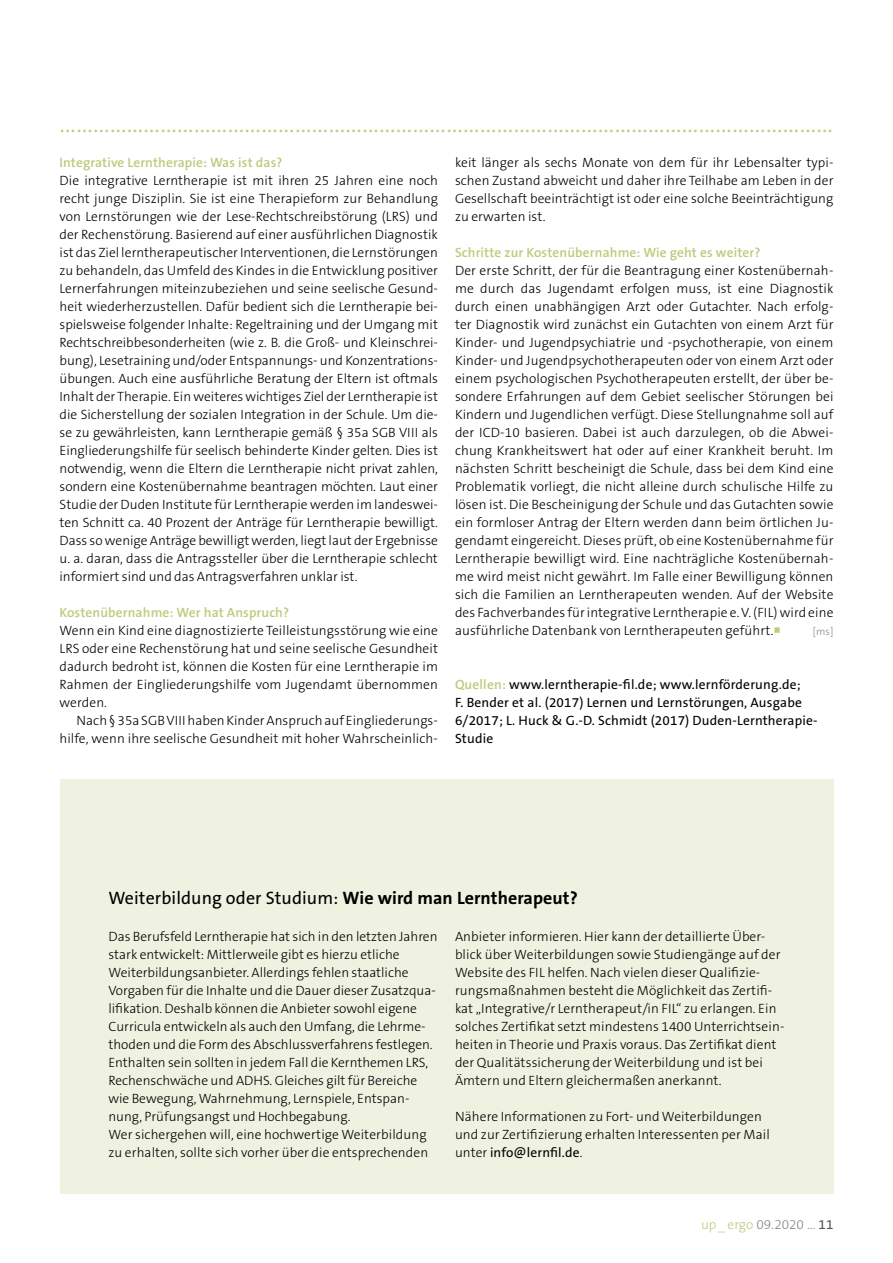
<style>
.page{position:relative;width:893px;height:1263px;background:#fff}
.page>*{position:absolute;margin:0;border:0;box-sizing:border-box;transform-origin:0 0}
.t1{font:300 27px "The Sans B W3";color:#bdcb7c}
.t2{font:18px "The Sans B W5 Plain";letter-spacing:.005em;color:#000}
.t3{font:300 13.5px/18px "The Sans B W3";letter-spacing:.005em;color:#000;text-align:justify}
.t4{font:13.5px/18px "The Sans B W5 Plain";letter-spacing:.01em;color:#000}
.t5{font:600 13.5px "The Sans B W6";letter-spacing:.01em;color:#bdcb7c}
.t6{font:300 13.5px "The Sans B W3";color:#878787}
.t7{font:300 10.5px "The Sans B W3";color:#878787}
.s1{color:#bdcb7c}
.s2{font-family:"The Sans B W6";font-weight:600;color:#bdcb7c}
.s3{font-family:"The Sans B W7";font-weight:700}
.s4{font-family:"The Sans B W3";font-weight:300}
.s5{font-family:"The Sans B W5 Plain";font-weight:400;color:#575756}
</style>
<div class="page">
<div style="left:60px;top:779px;width:773px;height:414px;background:#eff2e1"></div>
<h1 class="t1" style="left:60px;top:105px;width:775px">..........................................................................................................................................</h1>
<p class="t5" style="left:60px;top:154px;width:224px">Integrative Lerntherapie: Was ist das?</p>
<p class="t3" style="left:60px;top:172px;width:380px">Die integrative Lerntherapie ist mit ihren 25 Jahren eine noch recht junge Disziplin. Sie ist eine Therapieform zur Behandlung von Lernstörungen wie der Lese-Rechtschreibstörung (LRS) und der Rechenstörung. Basierend auf einer ausführlichen Diagnostik ist das Ziel lerntherapeutischer Interventionen, die Lernstörungen zu behandeln, das Umfeld des Kindes in die Entwicklung positiver Lernerfahrungen miteinzubeziehen und seine seelische Gesund&shy;heit wiederherzustellen. Dafür bedient sich die Lerntherapie bei&shy;spielsweise folgender Inhalte: Regeltraining und der Umgang mit Rechtschreibbesonderheiten (wie z. B. die Groß- und Kleinschrei&shy;bung), Lesetraining und/oder Entspannungs- und Konzentrations&shy;übungen. Auch eine ausführliche Beratung der Eltern ist oftmals Inhalt der Therapie. Ein weiteres wichtiges Ziel der Lerntherapie ist die Sicherstellung der sozialen Integration in der Schule. Um die&shy;se zu gewährleisten, kann Lerntherapie gemäß § 35a SGB VIII als Eingliederungshilfe für seelisch behinderte Kinder gelten. Dies ist notwendig, wenn die Eltern die Lerntherapie nicht privat zahlen, sondern eine Kostenübernahme beantragen möchten. Laut einer Studie der Duden Institute für Lerntherapie werden im landeswei&shy;ten Schnitt ca. 40 Prozent der Anträge für Lerntherapie bewilligt.<br>Dass so wenige Anträge bewilligt werden, liegt laut der Ergebnisse u. a. daran, dass die Antragssteller über die Lerntherapie schlecht informiert sind und das Antragsverfahren unklar ist.</p>
<p class="t5" style="left:60px;top:604px;width:231px">Kostenübernahme: Wer hat Anspruch?</p>
<p class="t3" style="left:60px;top:622px;width:380px">Wenn ein Kind eine diagnostizierte Teilleistungsstörung wie eine LRS oder eine Rechenstörung hat und seine seelische Gesundheit dadurch bedroht ist, können die Kosten für eine Lerntherapie im Rahmen der Eingliederungshilfe vom Jugendamt übernommen werden.</p>
<p class="t3" style="left:60px;top:712px;width:380px;text-align:right">Nach § 35a SGB VIII haben Kinder Anspruch auf Eingliederungs&shy;hilfe, wenn ihre seelische Gesundheit mit hoher Wahrscheinlich-</p>
<p class="t3" style="left:455px;top:154px;width:380px">keit länger als sechs Monate von dem für ihr Lebensalter typi&shy;schen Zustand abweicht und daher ihre Teilhabe am Leben in der Gesellschaft beeinträchtigt ist oder eine solche Beeinträchtigung zu erwarten ist.</p>
<p class="t5" style="left:455px;top:244px;width:307px">Schritte zur Kostenübernahme: Wie geht es weiter?</p>
<p class="t3" style="left:455px;top:262px;width:380px">Der erste Schritt, der für die Beantragung einer Kostenübernah&shy;me durch das Jugendamt erfolgen muss, ist eine Diagnostik durch einen unabhängigen Arzt oder Gutachter. Nach erfolg&shy;ter Diagnostik wird zunächst ein Gutachten von einem Arzt für Kinder- und Jugendpsychiatrie und -psychotherapie, von einem Kinder- und Jugendpsychotherapeuten oder von einem Arzt oder einem psychologischen Psychotherapeuten erstellt, der über be&shy;sondere Erfahrungen auf dem Gebiet seelischer Störungen bei Kindern und Jugendlichen verfügt. Diese Stellungnahme soll auf der ICD-10 basieren. Dabei ist auch darzulegen, ob die Abwei&shy;chung Krankheitswert hat oder auf einer Krankheit beruht. Im nächsten Schritt bescheinigt die Schule, dass bei dem Kind eine Problematik vorliegt, die nicht alleine durch schulische Hilfe zu lösen ist. Die Bescheinigung der Schule und das Gutachten sowie ein formloser Antrag der Eltern werden dann beim örtlichen Ju&shy;gendamt eingereicht. Dieses prüft, ob eine Kostenübernahme für Lerntherapie bewilligt wird. Eine nachträgliche Kostenübernah&shy;me wird meist nicht gewährt. Im Falle einer Bewilligung können sich die Familien an Lerntherapeuten wenden. Auf der Website des Fachverbandes für integrative Lerntherapie e. V. (FIL) wird eine ausführliche Datenbank von Lerntherapeuten geführt.<span class="s1">○</span></p>
<p class="t7" style="left:813px;top:625px;width:22px">[ms]</p>
<p class="t4" style="left:455px;top:676px;width:364px"><span class="s2">Quellen:</span> www.lerntherapie-fil.de; www.lernförderung.de;<br>F. Bender et al. (2017) Lernen und Lernstörungen, Ausgabe 6/2017; L. Huck &amp; G.-D. Schmidt (2017) Duden-Lerntherapie-Studie</p>
<h2 class="t2" style="left:108px;top:887px;width:471px">Weiterbildung oder Studium: <span class="s3">Wie wird man Lerntherapeut?</span></h2>
<p class="t3" style="left:108px;top:927px;width:331px;text-align:left">Das Berufsfeld Lerntherapie hat sich in den letzten Jahren stark entwickelt: Mittlerweile gibt es hierzu etliche Weiterbildungsanbieter. Allerdings fehlen staatliche Vorgaben für die Inhalte und die Dauer dieser Zusatzqua&shy;lifikation. Deshalb können die Anbieter sowohl eigene Curricula entwickeln als auch den Umfang, die Lehrme&shy;thoden und die Form des Abschlussverfahrens festlegen.<br>Enthalten sein sollten in jedem Fall die Kernthemen LRS, Rechenschwäche und ADHS. Gleiches gilt für Bereiche wie Bewegung, Wahrnehmung, Lernspiele, Entspan&shy;nung, Prüfungsangst und Hochbegabung.<br>Wer sichergehen will, eine hochwertige Weiterbildung zu erhalten, sollte sich vorher über die entsprechenden</p>
<p class="t3" style="left:455px;top:927px;width:331px;text-align:left">Anbieter informieren. Hier kann der detaillierte Über&shy;blick über Weiterbildungen sowie Studiengänge auf der Website des FIL helfen. Nach vielen dieser Qualifizie&shy;rungsmaßnahmen besteht die Möglichkeit das Zertifi&shy;kat „Integrative/r Lerntherapeut/in FIL“ zu erlangen. Ein solches Zertifikat setzt mindestens 1400 Unterrichtsein&shy;heiten in Theorie und Praxis voraus. Das Zertifikat dient der Qualitätssicherung der Weiterbildung und ist bei Ämtern und Eltern gleichermaßen anerkannt.</p>
<p class="t3" style="left:455px;top:1107px;width:316px">Nähere Informationen zu Fort- und Weiterbildungen und zur Zertifizierung erhalten Interessenten per Mail</p>
<p class="t4" style="left:455px;top:1143px;width:129px"><span class="s4">unter</span> info@lernfil.de<span class="s4">.</span></p>
<p class="t6" style="left:701px;top:1216px;width:134px"><span class="s1">up _ ergo</span> 09.2020 ... <span class="s5">11</span></p>
</div>
